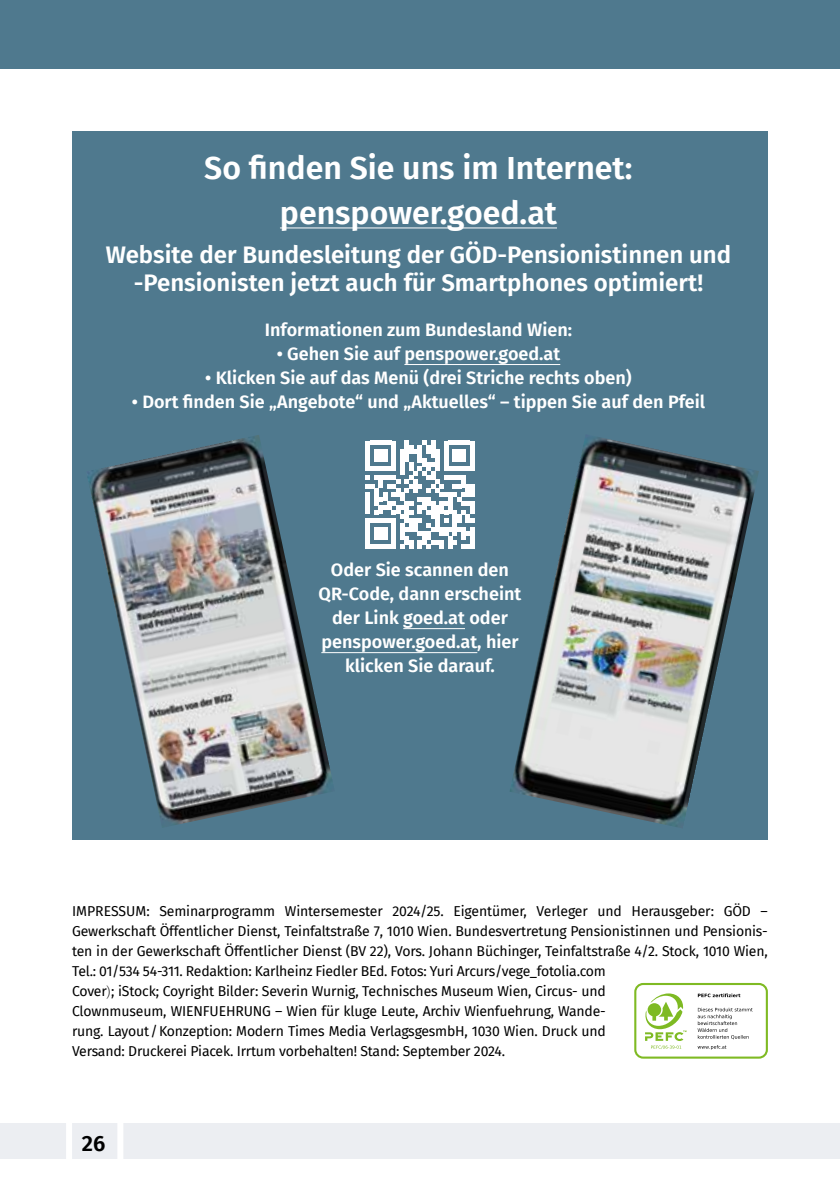
<style>
.page{position:relative;width:840px;height:1191px;background:#fff}
.page>*{position:absolute;margin:0;border:0;box-sizing:border-box;transform-origin:0 0}
.t1{font:600 32px/44px "Fira Sans";color:#fff;text-align:center}
.t2{font:600 24px/28px "Fira Sans";color:#fff;text-align:center}
.t3{font:600 22px "Fira Sans";color:#000}
.t4{font:600 18px/24px "Fira Sans";color:#fff;text-align:center}
.t5{font:14px/20px "Fira Sans";letter-spacing:-.01em;color:#000}
.s1{font-family:"Source Serif Pro";font-weight:300}
</style>
<div class="page">
<div style="left:0;top:0;width:839px;height:68px;background:#4f798e"></div>
<div style="left:0;top:1123px;width:839px;height:35px;background:#eceef2"></div>
<hr style="left:839px;top:1123px;width:1px;height:35px;background:#4f798e">
<div style="left:66px;top:1117px;width:6px;height:60px;background:#fff"></div>
<div style="left:117px;top:1117px;width:6px;height:60px;background:#fff"></div>
<div style="left:72px;top:132px;width:695px;height:708px;background:#4f798e"></div>
<hr style="left:280px;top:228px;width:276px;height:1px;background:#fff">
<hr style="left:404px;top:364px;width:156px;height:1px;background:#fff">
<img style="left:87px;top:435px;width:247px;height:392px">
<img style="left:510px;top:437px;width:248px;height:390px">
<svg style="left:365px;top:440px;width:109px;height:109px"></svg>
<div style="left:469px;top:527px;width:5px;height:13px;background:#fff"></div>
<div style="left:469px;top:540px;width:5px;height:9px;background:#fff"></div>
<svg style="left:645px;top:993px;width:41px;height:56px"></svg>
<svg style="left:697px;top:993px;width:43px;height:4px"></svg>
<svg style="left:697px;top:1007px;width:55px;height:32px"></svg>
<div style="left:634px;top:983px;width:133px;height:75px;border:2px solid #7fba23;border-radius:8px"></div>
<svg style="left:697px;top:1045px;width:29px;height:4px"></svg>
<hr style="left:403px;top:628px;width:62px;height:1px;background:#fff">
<hr style="left:321px;top:652px;width:156px;height:1px;background:#fff">
<h1 class="t1" style="left:204px;top:144px;width:429px">So finden Sie uns im Internet: penspower.goed.at</h1>
<h2 class="t2" style="left:106px;top:239px;width:626px">Website der Bundesleitung der GÖD-Pensionistinnen und -Pensionisten jetzt auch für Smartphones optimiert!</h2>
<p class="t4" style="left:265px;top:317px;width:308px">Informationen zum Bundesland Wien:</p>
<p class="t4" style="left:276px;top:341px;width:285px">• Gehen Sie auf penspower.goed.at</p>
<p class="t4" style="left:205px;top:365px;width:428px">• Klicken Sie auf das Menü (drei Striche rechts oben)</p>
<p class="t4" style="left:132px;top:389px;width:574px">• Dort finden Sie „Angebote“ und „Aktuelles“ – tippen Sie auf den Pfeil</p>
<p class="t4" style="left:318px;top:557px;width:204px">Oder Sie scannen den<br>QR-Code, dann erscheint der Link goed.at oder penspower.goed.at, hier klicken Sie darauf.</p>
<p class="t5" style="left:72px;top:901px;width:697px">IMPRESSUM: Seminarprogramm Wintersemester 2024/25. Eigentümer, Verleger und Herausgeber: GÖD – Gewerkschaft Öffentlicher Dienst, Teinfaltstraße 7, 1010 Wien. Bundesvertretung Pensionistinnen und Pensionis&shy;ten in der Gewerkschaft Öffentlicher Dienst (BV 22), Vors. Johann Büchinger, Teinfaltstraße 4/2. Stock, 1010 Wien, Tel.: 01/534 54-311. Redaktion: Karlheinz Fiedler BEd. Fotos: Yuri Arcurs/vege_fotolia.com<br>Cover<span class="s1">)</span>; iStock; Coyright Bilder: Severin Wurnig, Technisches Museum Wien, Circus- und<br>Clownmuseum, WIENFUEHRUNG – Wien für kluge Leute, Archiv Wienfuehrung, Wande-<br>rung. Layout/Konzeption: Modern Times Media VerlagsgesmbH, 1030 Wien. Druck und<br>Versand: Druckerei Piacek. Irrtum vorbehalten! Stand: September 2024.</p>
<h3 class="t3" style="left:82px;top:1125px;width:25px">26</h3>
</div>
